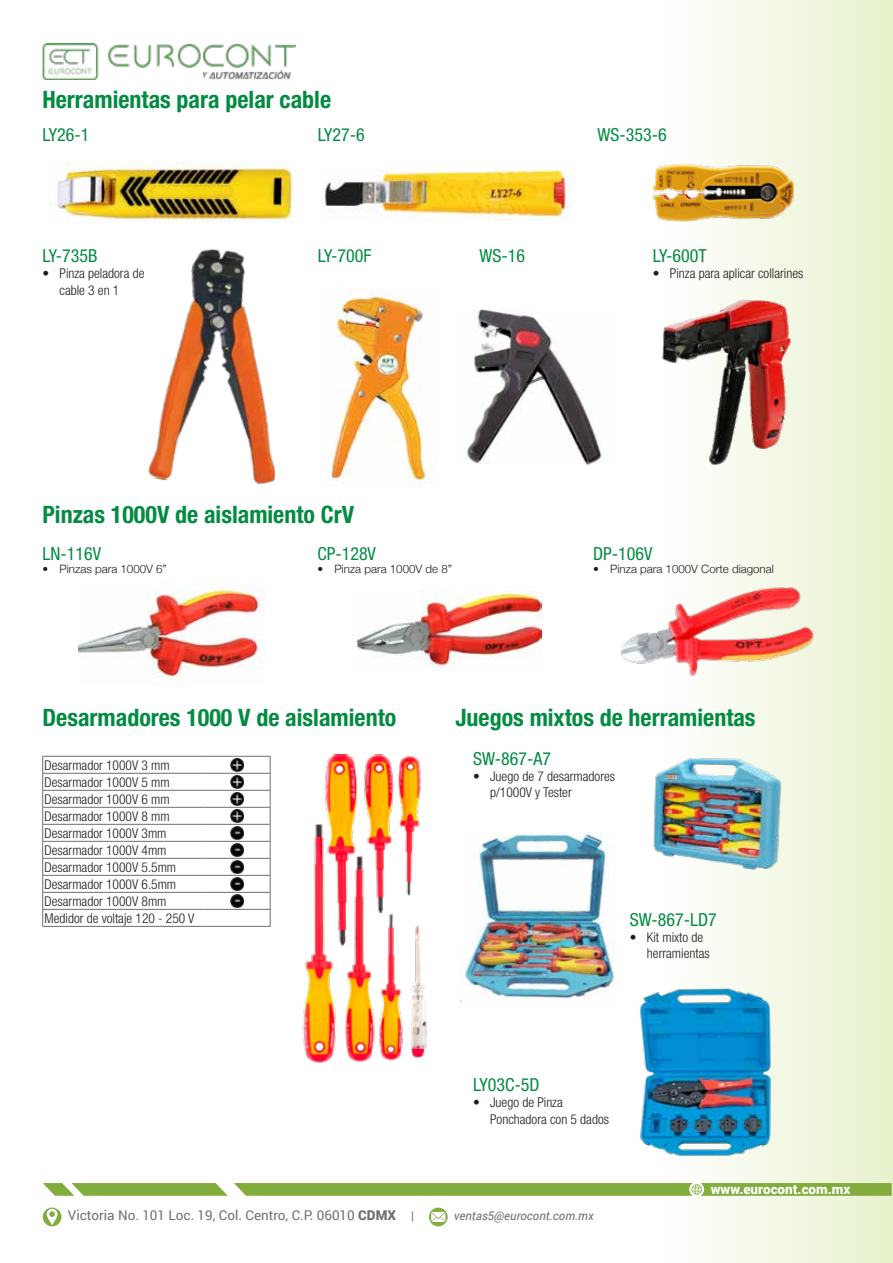
<style>
.page{position:relative;width:893px;height:1263px;background:#fff}
.page>*{position:absolute;margin:0;border:0;box-sizing:border-box;transform-origin:0 0}
.t1{font:700 condensed 24px "Helvetica Neue LT Std";color:#038b42}
.t2{font:condensed 18px "Helvetica Neue LT Std";color:#038b42}
.t3{font:300 condensed 13.5px/17px "Helvetica Neue LT Std";color:#1d1d1b}
.t4{font:13.5px "Roboto";color:#706f6f}
.t5{font:900 13.5px "Roboto";color:#fff}
.t6{font:italic 12px "Roboto";color:#706f6f}
.t7{font:300 11.55px "Helvetica Neue";color:#1d1d1b}
.s1{font-weight:900}
.s2{font-size:12px}
</style>
<div class="page">
<div style="left:668px;top:0;width:225px;height:1263px;background:linear-gradient(to right,#fefefe,#e8f2cd)"></div>
<hr style="left:892px;top:0;width:1px;height:1263px;background:#e8f2cd">
<img style="left:42px;top:44px;width:253px;height:35px">
<svg style="left:43px;top:1183px;width:185px;height:13px;background:#92b756"></svg>
<svg style="left:234px;top:1182px;width:658px;height:15px;background:#96ba5c"></svg>
<svg style="left:43px;top:1207px;width:19px;height:19px"></svg>
<svg style="left:429px;top:1207px;width:19px;height:19px"></svg>
<img style="left:460px;top:832px;width:155px;height:171px">
<img style="left:640px;top:987px;width:133px;height:169px">
<img style="left:327px;top:287px;width:109px;height:200px">
<img style="left:79px;top:582px;width:186px;height:102px">
<img style="left:353px;top:590px;width:189px;height:79px">
<img style="left:620px;top:579px;width:199px;height:102px">
<img style="left:653px;top:756px;width:131px;height:115px">
<img style="left:49px;top:162px;width:244px;height:61px">
<img style="left:662px;top:297px;width:130px;height:169px">
<img style="left:653px;top:163px;width:142px;height:60px">
<img style="left:467px;top:309px;width:135px;height:157px">
<img style="left:324px;top:169px;width:246px;height:51px">
<img style="left:148px;top:249px;width:127px;height:236px">
<img style="left:302px;top:754px;width:125px;height:308px">
<hr style="left:43px;top:756px;width:161px;height:1px;background:#706f6f">
<hr style="left:43px;top:773px;width:161px;height:1px;background:#706f6f">
<hr style="left:43px;top:790px;width:161px;height:1px;background:#706f6f">
<hr style="left:43px;top:807px;width:161px;height:1px;background:#706f6f">
<hr style="left:43px;top:824px;width:161px;height:1px;background:#706f6f">
<hr style="left:43px;top:841px;width:161px;height:1px;background:#706f6f">
<hr style="left:43px;top:858px;width:161px;height:1px;background:#706f6f">
<hr style="left:43px;top:875px;width:161px;height:1px;background:#706f6f">
<hr style="left:43px;top:892px;width:161px;height:1px;background:#706f6f">
<hr style="left:43px;top:909px;width:161px;height:1px;background:#706f6f">
<svg style="left:42px;top:756px;width:1px;height:170px"></svg>
<hr style="left:43px;top:926px;width:161px;height:1px;background:#706f6f">
<hr style="left:204px;top:756px;width:66px;height:1px;background:#706f6f">
<hr style="left:204px;top:773px;width:66px;height:1px;background:#706f6f">
<hr style="left:204px;top:790px;width:66px;height:1px;background:#706f6f">
<hr style="left:204px;top:807px;width:66px;height:1px;background:#706f6f">
<hr style="left:204px;top:824px;width:66px;height:1px;background:#706f6f">
<hr style="left:204px;top:841px;width:66px;height:1px;background:#706f6f">
<hr style="left:204px;top:858px;width:66px;height:1px;background:#706f6f">
<hr style="left:204px;top:875px;width:66px;height:1px;background:#706f6f">
<hr style="left:204px;top:892px;width:66px;height:1px;background:#706f6f">
<hr style="left:204px;top:909px;width:66px;height:1px;background:#706f6f">
<svg style="left:270px;top:756px;width:1px;height:170px"></svg>
<hr style="left:204px;top:926px;width:66px;height:1px;background:#706f6f">
<svg style="left:231px;top:758px;width:13px;height:149px;background:#606060"></svg>
<h1 class="t1" style="left:43px;top:84px;width:290px">Herramientas para pelar cable</h1>
<h2 class="t2" style="left:43px;top:125px;width:48px">LY26-1</h2>
<h2 class="t2" style="left:318px;top:124px;width:48px">LY27-6</h2>
<h2 class="t2" style="left:598px;top:124px;width:71px">WS-353-6</h2>
<h2 class="t2" style="left:43px;top:245px;width:56px">LY-735B</h2>
<h2 class="t2" style="left:318px;top:245px;width:55px">LY-700F</h2>
<p class="t3" style="left:43px;top:265px;width:103px;line-height:16.2px;text-align:center">• Pinza peladora de cable 3 en 1</p>
<h2 class="t2" style="left:480px;top:245px;width:47px">WS-16</h2>
<h2 class="t2" style="left:653px;top:245px;width:55px">LY-600T</h2>
<p class="t3" style="left:653px;top:265px;width:152px">• Pinza para aplicar collarines</p>
<h1 class="t1" style="left:43px;top:500px;width:313px">Pinzas 1000V de aislamiento CrV</h1>
<h2 class="t2" style="left:43px;top:543px;width:60px">LN-116V</h2>
<p class="t7" style="left:43px;top:559px;width:126px">• Pinzas para 1000V 6”</p>
<h2 class="t2" style="left:317px;top:543px;width:60px">CP-128V</h2>
<p class="t7" style="left:317px;top:559px;width:136px">• Pinza para 1000V de 8”</p>
<h2 class="t2" style="left:593px;top:543px;width:61px">DP-106V</h2>
<p class="t7" style="left:593px;top:559px;width:182px">• Pinza para 1000V Corte diagonal</p>
<h1 class="t1" style="left:43px;top:703px;width:355px">Desarmadores 1000 V de aislamiento</h1>
<h1 class="t1" style="left:455px;top:703px;width:302px">Juegos mixtos de herramientas</h1>
<p class="t3" style="left:45px;top:756px;width:151px">Desarmador 1000V 3 mm<br>Desarmador 1000V 5 mm<br>Desarmador 1000V 6 mm<br>Desarmador 1000V 8 mm<br>Desarmador 1000V 3mm<br>Desarmador 1000V 4mm<br>Desarmador 1000V 5.5mm<br>Desarmador 1000V 6.5mm<br>Desarmador 1000V 8mm<br>Medidor de voltaje 120 - 250 V</p>
<h2 class="t2" style="left:473px;top:748px;width:79px">SW-867-A7</h2>
<p class="t3" style="left:490px;top:768px;width:126px;line-height:16.2px;text-indent:-17px">• Juego de 7 desarmadores p/1000V y Tester</p>
<h2 class="t2" style="left:630px;top:909px;width:88px">SW-867-LD7</h2>
<p class="t3" style="left:647px;top:929px;width:64px;line-height:16.2px;text-indent:-17px">• Kit mixto de herramientas</p>
<h2 class="t2" style="left:473px;top:1074px;width:68px">LY03C-5D</h2>
<p class="t3" style="left:490px;top:1094px;width:120px;line-height:16.2px;text-indent:-17px">• Juego de Pinza<br>Ponchadora con 5 dados</p>
<p class="t4" style="left:68px;top:1206px;width:348px">Victoria No. 101 Loc. 19, Col. Centro, C.P. 06010 <span class="s1">CDMX</span> <span class="s2">|</span></p>
<p class="t6" style="left:454px;top:1208px;width:141px">ventas5@eurocont.com.mx</p>
<p class="t5" style="left:711px;top:1179px;width:141px">www.eurocont.com.mx</p>
</div>
